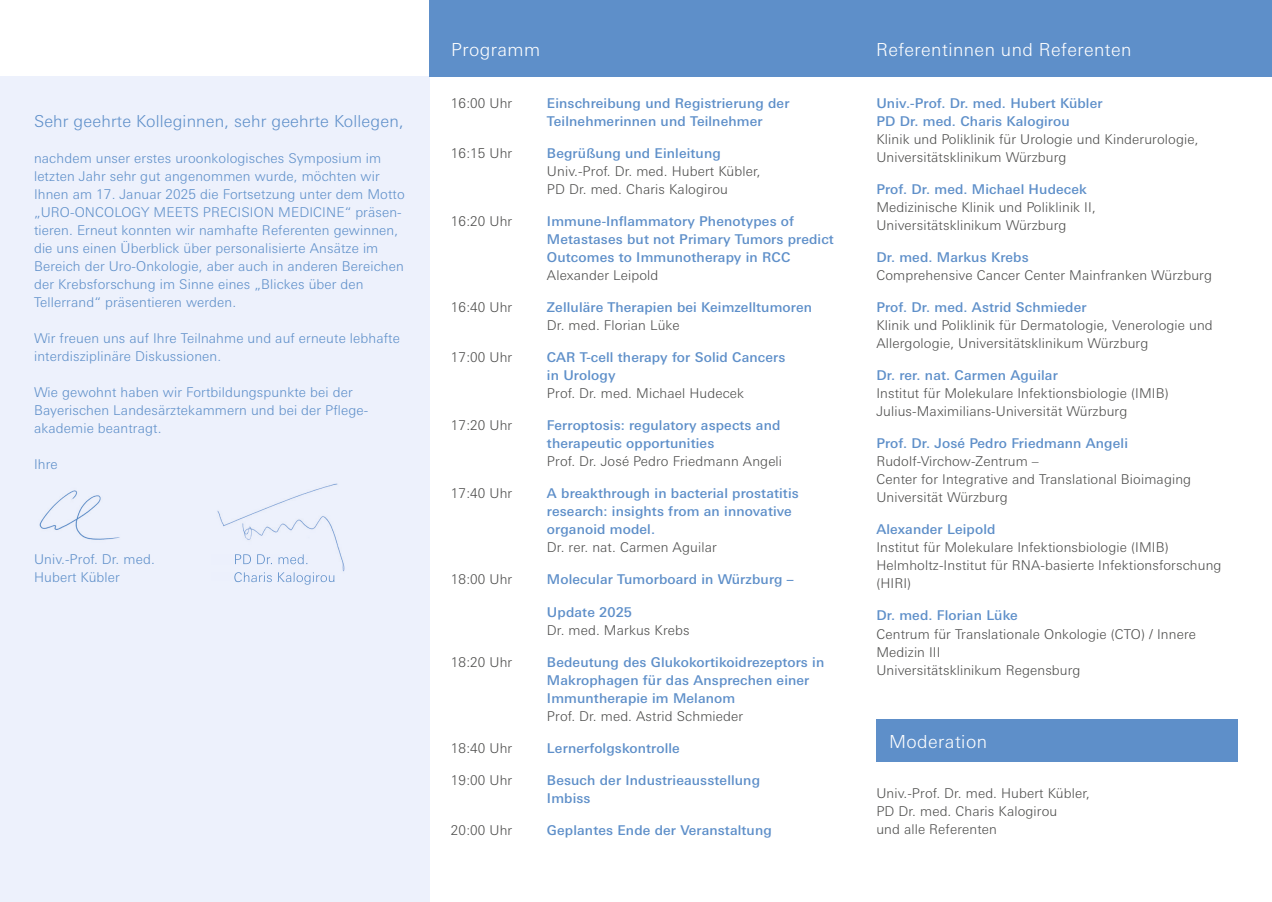
<style>
.page{position:relative;width:1272px;height:902px;background:#fff}
.page>*{position:absolute;margin:0;border:0;box-sizing:border-box;transform-origin:0 0}
.t1{font:300 18px "Univers Next Pro";letter-spacing:.025em;color:#fff}
.t2{font:300 16.5px "Univers Next Pro";letter-spacing:.01em;color:#5e8fc9}
.t3{font:300 13.5px/18px "Univers Next Pro";letter-spacing:.01em;color:#4d4d4c}
.t4{font:500 13.5px/18px "Univers Next Pro";letter-spacing:.01em;color:#5e8fc9}
.t5{font:300 13.5px/18px "Univers Next Pro";letter-spacing:.01em;color:#5e8fc9}
</style>
<div class="page">
<div style="left:0;top:77px;width:429px;height:824px;background:#edf1fc"></div>
<div style="left:429px;top:0;width:842px;height:77px;background:#5e8fc9"></div>
<div style="left:876px;top:719px;width:361px;height:43px;background:#5e8fc9"></div>
<img style="left:39px;top:490px;width:81px;height:50px">
<img style="left:217px;top:483px;width:128px;height:97px">
<img style="left:217px;top:554px;width:92px;height:10px">
<img style="left:217px;top:572px;width:117px;height:8px">
<p class="t2" style="left:34px;top:112px;width:371px">Sehr geehrte Kolleginnen, sehr geehrte Kollegen,</p>
<p class="t5" style="left:34px;top:149px;width:372px">nachdem unser erstes uroonkologisches Symposium im letzten Jahr sehr gut angenommen wurde, möchten wir Ihnen am 17. Januar 2025 die Fortsetzung unter dem Motto „URO-ONCOLOGY MEETS PRECISION MEDICINE“ präsen&shy;tieren. Erneut konnten wir namhafte Referenten gewinnen, die uns einen Überblick über personalisierte Ansätze im Bereich der Uro-Onkologie, aber auch in anderen Bereichen der Krebsforschung im Sinne eines „Blickes über den Tellerrand“ präsentieren werden.</p>
<p class="t5" style="left:34px;top:329px;width:367px">Wir freuen uns auf Ihre Teilnahme und auf erneute lebhafte interdisziplinäre Diskussionen.</p>
<p class="t5" style="left:34px;top:383px;width:336px">Wie gewohnt haben wir Fortbildungspunkte bei der<br>Bayerischen Landesärztekammern und bei der Pflege&shy;akademie beantragt.</p>
<p class="t5" style="left:34px;top:455px;width:25px">Ihre</p>
<p class="t5" style="left:34px;top:550px;width:122px">Univ.-Prof. Dr. med.<br>Hubert Kübler</p>
<p class="t5" style="left:234px;top:568px;width:103px">Charis Kalogirou</p>
<h1 class="t1" style="left:451px;top:39px;width:91px">Programm</h1>
<h1 class="t1" style="left:876px;top:39px;width:257px">Referentinnen und Referenten</h1>
<p class="t4" style="left:876px;top:94px;width:228px">Univ.-Prof. Dr. med. Hubert Kübler<br>PD Dr. med. Charis Kalogirou</p>
<p class="t3" style="left:876px;top:130px;width:324px">Klinik und Poliklinik für Urologie und Kinderurologie,<br>Universitätsklinikum Würzburg</p>
<p class="t4" style="left:876px;top:180px;width:212px">Prof. Dr. med. Michael Hudecek</p>
<p class="t3" style="left:876px;top:198px;width:221px">Medizinische Klinik und Poliklinik II,<br>Universitätsklinikum Würzburg</p>
<p class="t4" style="left:876px;top:248px;width:154px">Dr. med. Markus Krebs</p>
<p class="t3" style="left:876px;top:266px;width:337px">Comprehensive Cancer Center Mainfranken Würzburg</p>
<p class="t4" style="left:876px;top:298px;width:212px">Prof. Dr. med. Astrid Schmieder</p>
<p class="t3" style="left:876px;top:316px;width:338px">Klinik und Poliklinik für Dermatologie, Venerologie und<br>Allergologie, Universitätsklinikum Würzburg</p>
<p class="t4" style="left:876px;top:366px;width:183px">Dr. rer. nat. Carmen Aguilar</p>
<p class="t3" style="left:876px;top:384px;width:294px">Institut für Molekulare Infektionsbiologie (IMIB)<br>Julius-Maximilians-Universität Würzburg</p>
<p class="t4" style="left:876px;top:434px;width:253px">Prof. Dr. José Pedro Friedmann Angeli</p>
<p class="t3" style="left:876px;top:452px;width:316px">Rudolf-Virchow-Zentrum –<br>Center for Integrative and Translational Bioimaging<br>Universität Würzburg</p>
<p class="t4" style="left:876px;top:520px;width:121px">Alexander Leipold</p>
<p class="t3" style="left:876px;top:538px;width:346px">Institut für Molekulare Infektionsbiologie (IMIB)<br>Helmholtz-Institut für RNA-basierte Infektionsforschung (HIRI)</p>
<p class="t4" style="left:876px;top:606px;width:143px">Dr. med. Florian Lüke</p>
<p class="t3" style="left:876px;top:624px;width:321px">Centrum für Translationale Onkologie (CTO) / Innere<br>Medizin III<br>Universitätsklinikum Regensburg</p>
<p class="t3" style="left:451px;top:94px;width:63px">16:00 Uhr</p>
<p class="t4" style="left:547px;top:94px;width:244px">Einschreibung und Registrierung der<br>Teilnehmerinnen und Teilnehmer</p>
<p class="t3" style="left:451px;top:144px;width:63px">16:15 Uhr</p>
<p class="t4" style="left:547px;top:144px;width:175px">Begrüßung und Einleitung</p>
<p class="t3" style="left:547px;top:162px;width:215px">Univ.-Prof. Dr. med. Hubert Kübler,<br>PD Dr. med. Charis Kalogirou</p>
<p class="t3" style="left:451px;top:212px;width:63px">16:20 Uhr</p>
<p class="t4" style="left:547px;top:212px;width:288px">Immune-Inflammatory Phenotypes of<br>Metastases but not Primary Tumors predict<br>Outcomes to Immunotherapy in RCC</p>
<p class="t3" style="left:547px;top:266px;width:113px">Alexander Leipold</p>
<p class="t3" style="left:451px;top:298px;width:63px">16:40 Uhr</p>
<p class="t4" style="left:547px;top:298px;width:266px">Zelluläre Therapien bei Keimzelltumoren</p>
<p class="t3" style="left:547px;top:316px;width:134px">Dr. med. Florian Lüke</p>
<p class="t3" style="left:451px;top:348px;width:63px">17:00 Uhr</p>
<p class="t4" style="left:547px;top:348px;width:240px">CAR T-cell therapy for Solid Cancers in Urology</p>
<p class="t3" style="left:547px;top:384px;width:199px">Prof. Dr. med. Michael Hudecek</p>
<p class="t3" style="left:451px;top:416px;width:63px">17:20 Uhr</p>
<p class="t4" style="left:547px;top:416px;width:235px">Ferroptosis: regulatory aspects and therapeutic opportunities</p>
<p class="t3" style="left:547px;top:452px;width:237px">Prof. Dr. José Pedro Friedmann Angeli</p>
<p class="t3" style="left:451px;top:484px;width:63px">17:40 Uhr</p>
<p class="t4" style="left:547px;top:484px;width:253px">A breakthrough in bacterial prostatitis research: insights from an innovative organoid model.</p>
<p class="t3" style="left:547px;top:538px;width:171px">Dr. rer. nat. Carmen Aguilar</p>
<p class="t3" style="left:451px;top:570px;width:63px">18:00 Uhr</p>
<p class="t4" style="left:547px;top:570px;width:248px">Molecular Tumorboard in Würzburg –</p>
<p class="t4" style="left:547px;top:602px;width:87px">Update 2025</p>
<p class="t3" style="left:547px;top:620px;width:144px">Dr. med. Markus Krebs</p>
<p class="t3" style="left:451px;top:652px;width:63px">18:20 Uhr</p>
<p class="t4" style="left:547px;top:652px;width:279px">Bedeutung des Glukokortikoidrezeptors in<br>Makrophagen für das Ansprechen einer<br>Immuntherapie im Melanom</p>
<p class="t3" style="left:547px;top:706px;width:198px">Prof. Dr. med. Astrid Schmieder</p>
<p class="t3" style="left:451px;top:738px;width:63px">18:40 Uhr</p>
<p class="t4" style="left:547px;top:738px;width:134px">Lernerfolgskontrolle</p>
<p class="t3" style="left:451px;top:770px;width:63px">19:00 Uhr</p>
<p class="t4" style="left:547px;top:770px;width:215px">Besuch der Industrieausstellung<br>Imbiss</p>
<p class="t3" style="left:451px;top:820px;width:63px">20:00 Uhr</p>
<p class="t4" style="left:547px;top:820px;width:226px">Geplantes Ende der Veranstaltung</p>
<h1 class="t1" style="left:889px;top:730px;width:99px">Moderation</h1>
<p class="t3" style="left:876px;top:784px;width:215px">Univ.-Prof. Dr. med. Hubert Kübler,<br>PD Dr. med. Charis Kalogirou<br>und alle Referenten</p>
</div>
